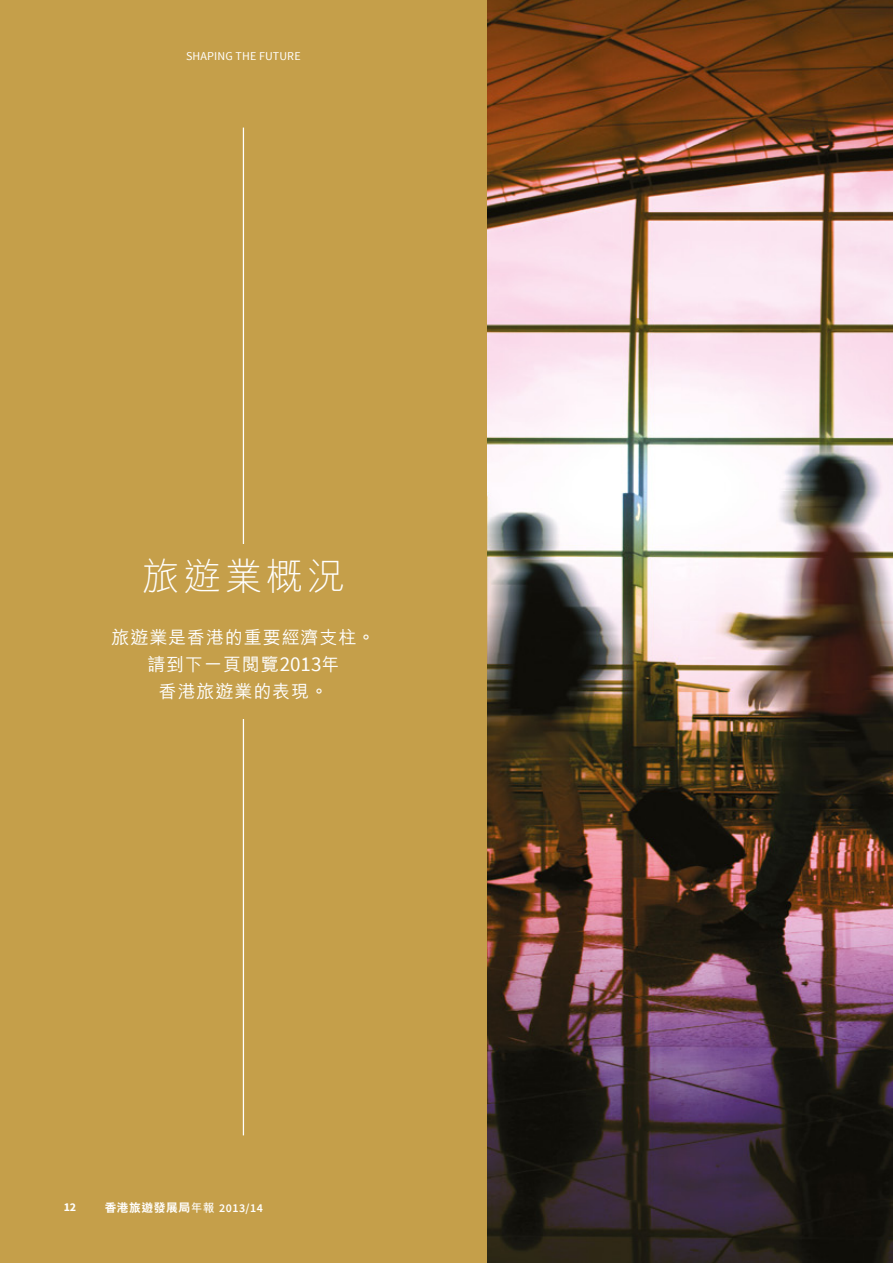
<style>
.page{position:relative;width:893px;height:1263px;background:#fff}
.page>*{position:absolute;margin:0;border:0;box-sizing:border-box;transform-origin:0 0}
.t1{font:300 37.5px "M Hei HK";letter-spacing:.1em;color:#fff}
.t2{font:500 18px/27px "M Hei HK";letter-spacing:.05em;color:#fff;text-align:center}
.t3{font:12px "Source Sans Pro";letter-spacing:.01em;color:#fff}
.t4{font:700 12px "Source Sans Pro";color:#fff}
.t5{font:800 11.7px "C Hei 2 HK";letter-spacing:.05em;color:#fff}
.s1{font-family:"Source Sans Pro";font-weight:400;font-size:21px}
.s2{font-family:"M Hei HK";font-weight:700}
.s3{font-family:"Source Sans Pro";font-weight:600;font-size:12px}
</style>
<div class="page">
<img style="left:487px;top:0;width:406px;height:1263px">
<div style="left:0;top:0;width:487px;height:1263px;background:#c59f4a"></div>
<hr style="left:243px;top:128px;width:1px;height:1007px;background:#fff">
<div style="left:64px;top:609px;width:359px;height:110px;background:#c59f4a"></div>
<div style="left:64px;top:544px;width:359px;height:65px;background:#c59f4a"></div>
<p class="t3" style="left:186px;top:49px;width:116px">SHAPING THE FUTURE</p>
<h1 class="t1" style="left:142px;top:550px;width:204px">旅遊業概況</h1>
<p class="t2" style="left:112px;top:622px;width:265px">旅遊業是香港的重要經濟支柱。請到下一頁閱覽<span class="s1">2013</span>年<br>香港旅遊業的表現。</p>
<p class="t4" style="left:64px;top:1200px;width:14px">12</p>
<p class="t5" style="left:105px;top:1200px;width:160px">香港旅遊發展局<span class="s2">年報</span> <span class="s3">2013/14</span></p>
</div>
